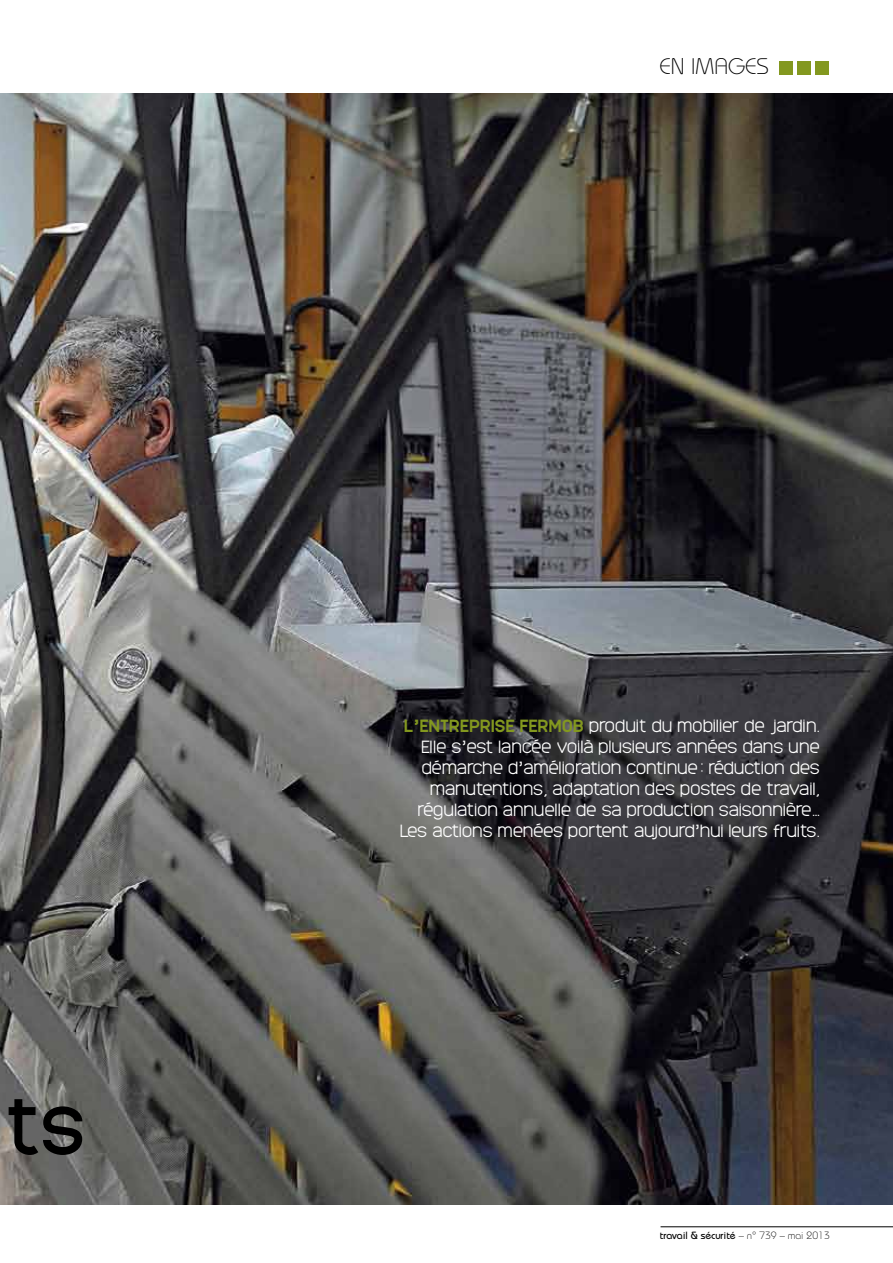
<style>
.page{position:relative;width:893px;height:1263px;background:#fff}
.page>*{position:absolute;margin:0;border:0;box-sizing:border-box;transform-origin:0 0}
.t1{font:73.5px "Monark";color:#000}
.t2{font:300 22.5px "Bauhaus";letter-spacing:-.005em;color:#000}
.t3{font:300 16.5px/21px "Monark";letter-spacing:-.02em;color:#fff;text-align:right}
.t4{font:700 16.5px "Monark";color:#83981f}
.t5{font:500 10.5px "Bauhaus";color:#000}
.s1{font-weight:300}
</style>
<div class="page">
<div style="left:779px;top:61px;width:14px;height:13px;background:#83981f"></div>
<div style="left:797px;top:61px;width:14px;height:13px;background:#83981f"></div>
<div style="left:815px;top:61px;width:14px;height:13px;background:#83981f"></div>
<hr style="left:661px;top:1226px;width:232px;height:1px;background:#000">
<img style="left:0;top:93px;width:893px;height:1111px">
<h1 class="t1" style="left:4px;top:1076px;width:84px">ts</h1>
<h2 class="t2" style="left:660px;top:53px;width:111px">EN IMAGES</h2>
<p class="t4" style="left:404px;top:715px;width:26px">L’ENTREPRISE</p>
<p class="t4" style="left:519px;top:715px;width:21px">FERMOB</p>
<p class="t3" style="left:400px;top:715px;width:422px">produit du mobilier de jardin.<br>Elle s’est lancée voilà plusieurs années dans une démarche d’amélioration continue : réduction des manutentions, adaptation des postes de travail, régulation annuelle de sa production saisonnière… Les actions menées portent aujourd’hui leurs fruits.</p>
<p class="t5" style="left:660px;top:1229px;width:171px">travail &amp; sécurité <span class="s1">– N° 739 – MAI 2013</span></p>
</div>
